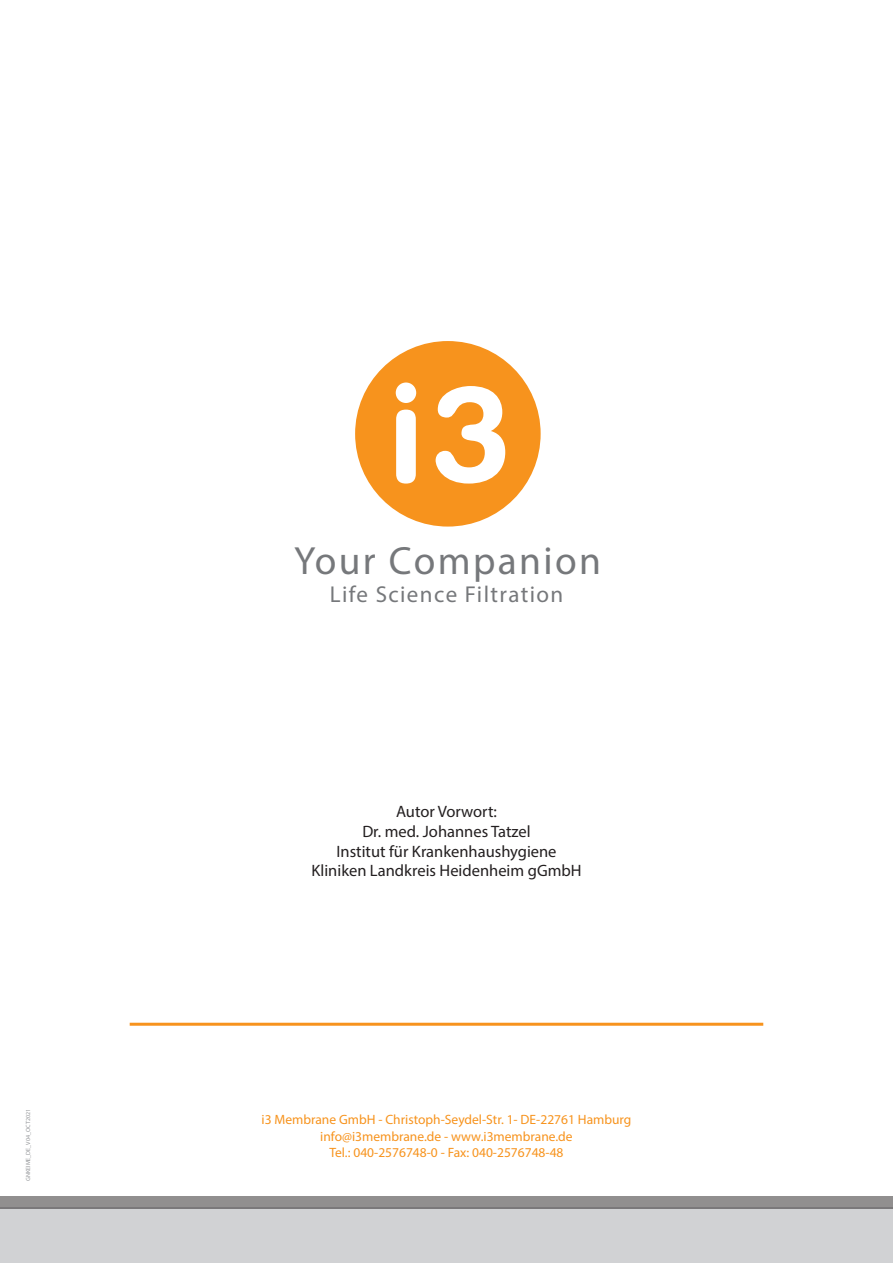
<style>
.page{position:relative;width:893px;height:1263px;background:#fff}
.page>*{position:absolute;margin:0;border:0;box-sizing:border-box;transform-origin:0 0}
.t1{font:39.45px "Myriad Pro";letter-spacing:.06em;color:#76787b}
.t2{font:22.95px "Myriad Pro";letter-spacing:.06em;color:#76787b}
.t3{font:16.5px/19.8px "Myriad Pro";color:#231f20;text-align:center}
.t4{font:13.5px/16.2px "Myriad Pro";color:#f7931d;text-align:center}
.t5{font:6px "Myriad Pro";color:#939598}
</style>
<div class="page">
<div style="left:0;top:1208px;width:893px;height:55px;background:#d1d2d4"></div>
<svg style="left:0;top:1196px;width:893px;height:13px;background:#8d8b8b"></svg>
<hr style="left:130px;top:1023px;width:633px;height:3px;background:#f7931d">
<div style="left:355px;top:341px;width:186px;height:186px;background:#f7931d;border-radius:50%"></div>
<svg style="left:396px;top:382px;width:20px;height:102px;background:#fdeddb"></svg>
<svg style="left:436px;top:386px;width:69px;height:98px"></svg>
<p class="t5" style="left:24px;top:1181px;width:73px;rotate:-90deg">GNKEIME_DE_V04_OCT2021</p>
<h1 class="t1" style="left:294px;top:537px;width:309px">Your Companion</h1>
<h2 class="t2" style="left:330px;top:580px;width:235px">Life Science Filtration</h2>
<p class="t3" style="left:311px;top:801px;width:272px">Autor Vorwort:<br>Dr. med. Johannes Tatzel<br>Institut für Krankenhaushygiene<br>Kliniken Landkreis Heidenheim gGmbH</p>
<p class="t4" style="left:262px;top:1111px;width:371px">i3 Membrane GmbH - Christoph-Seydel-Str. 1- DE-22761 Hamburg info@i3membrane.de - www.i3membrane.de<br>Tel.: 040-2576748-0 - Fax: 040-2576748-48</p>
</div>
